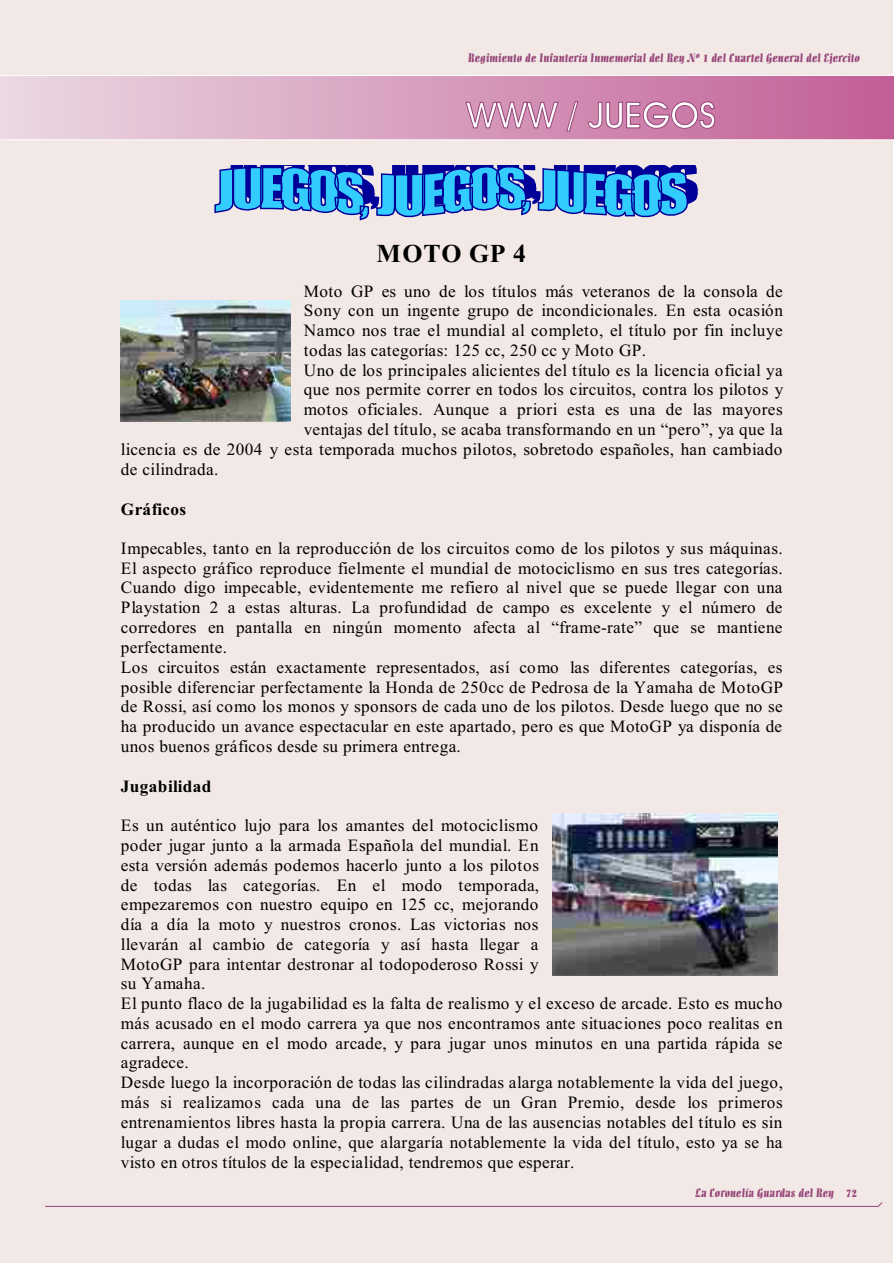
<style>
.page{position:relative;width:894px;height:1263px;background:#fff}
.page>*{position:absolute;margin:0;border:0;box-sizing:border-box;transform-origin:0 0}
.t1{font:36px "Avant Garde Md BT";color:#fff}
.t2{font:700 25.8px "Times New Roman";letter-spacing:.03em;color:#000}
.t3{font:17.25px/19.8px "Times New Roman";letter-spacing:.02em;color:#000}
.t4{font:700 17.25px "Times New Roman";letter-spacing:.02em;color:#000}
.t5{font:12px "Allegro BT";color:#964578}
</style>
<div class="page">
<div style="left:0;top:0;width:893px;height:1263px;background:#f2e8e6"></div>
<svg style="left:0;top:75px;width:894px;height:65px;background:#d79ebd"></svg>
<svg style="left:45px;top:1202px;width:838px;height:5px"></svg>
<svg style="left:214px;top:165px;width:484px;height:55px"></svg>
<img style="left:121px;top:300px;width:169px;height:122px">
<img style="left:552px;top:813px;width:225px;height:162px">
<p class="t5" style="left:468px;top:53px;width:393px">Regimiento de Infantería Inmemorial del Rey Nº 1 del Cuartel General del Ejercito</p>
<h1 class="t1" style="left:466px;top:101px;width:251px">WWW / JUEGOS</h1>
<h2 class="t2" style="left:377px;top:245px;width:151px">MOTO GP 4</h2>
<p class="t3" style="left:304px;top:283px;width:480px">Moto GP es uno de los títulos más veteranos de la consola de</p>
<p class="t3" style="left:304px;top:302px;width:481px">Sony con un ingente grupo de incondicionales. En esta ocasión</p>
<p class="t3" style="left:304px;top:322px;width:480px">Namco nos trae el mundial al completo, el título por fin incluye</p>
<p class="t3" style="left:304px;top:342px;width:344px">todas las categorías: 125 cc, 250 cc y Moto GP.</p>
<p class="t3" style="left:304px;top:362px;width:480px">Uno de los principales alicientes del título es la licencia oficial ya</p>
<p class="t3" style="left:304px;top:381px;width:481px">que nos permite correr en todos los circuitos, contra los pilotos y</p>
<p class="t3" style="left:304px;top:401px;width:481px">motos oficiales. Aunque a priori esta es una de las mayores</p>
<p class="t3" style="left:304px;top:421px;width:480px">ventajas del título, se acaba transformando en un “pero”, ya que la</p>
<p class="t3" style="left:121px;top:441px;width:663px">licencia es de 2004 y esta temporada muchos pilotos, sobretodo españoles, han cambiado</p>
<p class="t3" style="left:121px;top:461px;width:99px">de cilindrada.</p>
<p class="t4" style="left:121px;top:503px;width:67px">Gráficos</p>
<p class="t3" style="left:121px;top:540px;width:664px">Impecables, tanto en la reproducción de los circuitos como de los pilotos y sus máquinas.<br>El aspecto gráfico reproduce fielmente el mundial de motociclismo en sus tres categorías.<br>Cuando digo impecable, evidentemente me refiero al nivel que se puede llegar con una Playstation 2 a estas alturas. La profundidad de campo es excelente y el número de corredores en pantalla en ningún momento afecta al “frame-rate” que se mantiene perfectamente.<br>Los circuitos están exactamente representados, así como las diferentes categorías, es posible diferenciar perfectamente la Honda de 250cc de Pedrosa de la Yamaha de MotoGP de Rossi, así como los monos y sponsors de cada uno de los pilotos. Desde luego que no se ha producido un avance espectacular en este apartado, pero es que MotoGP ya disponía de unos buenos gráficos desde su primera entrega.</p>
<p class="t4" style="left:121px;top:780px;width:92px">Jugabilidad</p>
<p class="t3" style="left:121px;top:817px;width:664px">Es un auténtico lujo para los amantes del motociclismo<br>poder jugar junto a la armada Española del mundial. En<br>esta versión además podemos hacerlo junto a los pilotos<br>de todas las categorías. En el modo temporada,<br>empezaremos con nuestro equipo en 125 cc, mejorando<br>día a día la moto y nuestros cronos. Las victorias nos<br>llevarán al cambio de categoría y así hasta llegar a<br>MotoGP para intentar destronar al todopoderoso Rossi y<br>su Yamaha.<br>El punto flaco de la jugabilidad es la falta de realismo y el exceso de arcade. Esto es mucho más acusado en el modo carrera ya que nos encontramos ante situaciones poco realitas en carrera, aunque en el modo arcade, y para jugar unos minutos en una partida rápida se agradece.<br>Desde luego la incorporación de todas las cilindradas alarga notablemente la vida del juego, más si realizamos cada una de las partes de un Gran Premio, desde los primeros entrenamientos libres hasta la propia carrera. Una de las ausencias notables del título es sin lugar a dudas el modo online, que alargaría notablemente la vida del título, esto ya se ha visto en otros títulos de la especialidad, tendremos que esperar.</p>
<p class="t5" style="left:696px;top:1188px;width:163px">La Coronelía Guardas del Rey 72</p>
</div>
